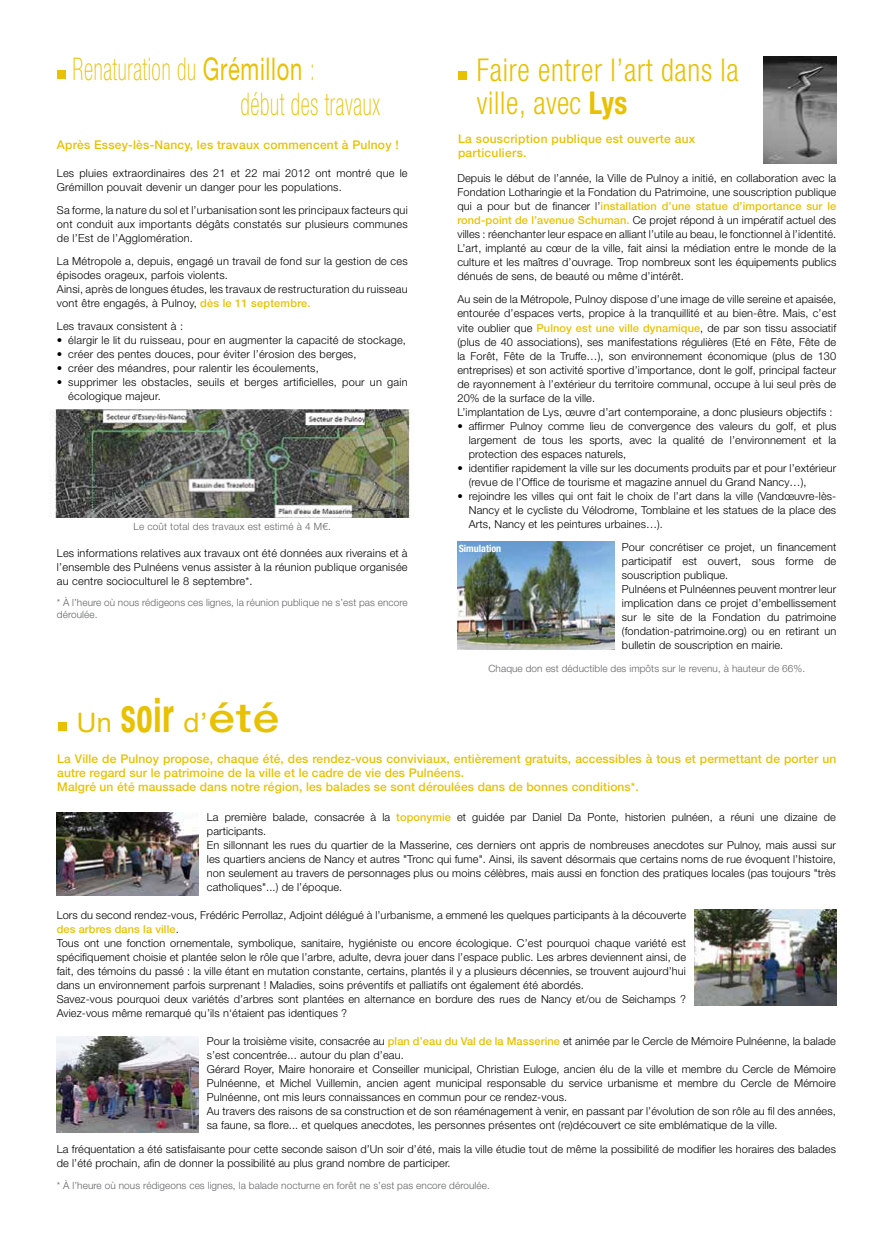
<style>
.page{position:relative;width:893px;height:1248px;background:#fff}
.page>*{position:absolute;margin:0;border:0;box-sizing:border-box;transform-origin:0 0}
.t1{font:300 condensed 31.5px/33px "Helvetica Neue LT";letter-spacing:.025em;color:#e9c103;scale:.91 1}
.t2{font:100 condensed 31.2px "Helvetica Neue LT";letter-spacing:.03em;color:#e9c103;scale:.7 1}
.t3{font:27px "Helvetica Neue LT";color:#e9c103}
.t4{font:500 12px/14.2px "Helvetica Neue LT";letter-spacing:.01em;color:#e9c103}
.t5{font:300 11px/14px "Helvetica Neue LT";letter-spacing:.01em;color:#000}
.t6{font:300 10px/12px "Helvetica Neue LT";letter-spacing:.01em;color:#636466}
.t7{font:700 condensed 10px "Helvetica Neue LT";color:#fff}
.s1{font-weight:400;font-stretch:normal}
.s2{font-weight:500;color:#e9c103}
.s3{font-weight:700;font-stretch:condensed;font-size:47.2px}
.s4{font-weight:500;font-size:40.5px}
.s5{font-weight:700}
</style>
<div class="page">
<div style="left:58px;top:722px;width:9px;height:8px;background:#e9c103"></div>
<img style="left:57px;top:812px;width:141px;height:83px">
<img style="left:694px;top:909px;width:142px;height:96px">
<img style="left:57px;top:1036px;width:141px;height:96px">
<div style="left:458px;top:71px;width:9px;height:9px;background:#e9c103"></div>
<img style="left:763px;top:57px;width:73px;height:107px">
<div style="left:57px;top:70px;width:8px;height:9px;background:#e9c103"></div>
<img style="left:50px;top:409px;width:361px;height:108px">
<img style="left:457px;top:542px;width:157px;height:107px">
<h2 class="t2" style="left:73px;top:52px;width:348px">Renaturation du <span class="s1">Grémillon</span> :</h2>
<h2 class="t2" style="left:240px;top:87px;width:201px">début des travaux</h2>
<p class="t4" style="left:57px;top:137px;width:343px">Après Essey-lès-Nancy, les travaux commencent à Pulnoy !</p>
<p class="t5" style="left:57px;top:165px;width:352px">Les pluies extraordinaires des 21 et 22 mai 2012 ont montré que le<br>Grémillon pouvait devenir un danger pour les populations.</p>
<p class="t5" style="left:57px;top:202px;width:352px;text-align:justify">Sa forme, la nature du sol et l’urbanisation sont les principaux facteurs qui ont conduit aux importants dégâts constatés sur plusieurs communes de l’Est de l’Agglomération.</p>
<p class="t5" style="left:57px;top:253px;width:352px">La Métropole a, depuis, engagé un travail de fond sur la gestion de ces épisodes orageux, parfois violents.<br>Ainsi, après de longues études, les travaux de restructuration du ruisseau vont être engagés, à Pulnoy, <span class="s2">dès le 11 septembre.</span></p>
<p class="t5" style="left:57px;top:318px;width:128px">Les travaux consistent à :</p>
<p class="t5" style="left:57px;top:332px;width:351px">• élargir le lit du ruisseau, pour en augmenter la capacité de stockage,</p>
<p class="t5" style="left:57px;top:346px;width:301px">• créer des pentes douces, pour éviter l’érosion des berges,</p>
<p class="t5" style="left:57px;top:360px;width:263px">• créer des méandres, pour ralentir les écoulements,</p>
<p class="t5" style="left:68px;top:374px;width:341px;text-indent:-11px">• supprimer les obstacles, seuils et berges artificielles, pour un gain écologique majeur.</p>
<p class="t6" style="left:134px;top:520px;width:199px">Le coût total des travaux est estimé à 4 M€.</p>
<p class="t5" style="left:57px;top:545px;width:352px;text-align:justify">Les informations relatives aux travaux ont été données aux riverains et à l’ensemble des Pulnéens venus assister à la réunion publique organisée au centre socioculturel le 8 septembre*.</p>
<p class="t6" style="left:57px;top:596px;width:352px">* À l’heure où nous rédigeons ces lignes, la réunion publique ne s’est pas encore déroulée.</p>
<h3 class="t3" style="left:77px;top:706px;width:204px">Un <span class="s3">soir</span> d’<span class="s4">été</span></h3>
<h1 class="t1" style="left:477px;top:53px;width:289px">Faire entrer l’art dans la ville, avec <span class="s5">Lys</span></h1>
<p class="t4" style="left:458px;top:132px;width:239px">La souscription publique est ouverte aux particuliers.</p>
<p class="t5" style="left:457px;top:171px;width:380px;text-align:justify">Depuis le début de l’année, la Ville de Pulnoy a initié, en collaboration avec la Fondation Lotharingie et la Fondation du Patrimoine, une souscription publique qui a pour but de financer l’<span class="s2">installation d’une statue d’importance sur le rond-point de l’avenue Schuman.</span> Ce projet répond à un impératif actuel des villes : réenchanter leur espace en alliant l’utile au beau, le fonctionnel à l’identité.<br>L’art, implanté au cœur de la ville, fait ainsi la médiation entre le monde de la culture et les maîtres d’ouvrage. Trop nombreux sont les équipements publics dénués de sens, de beauté ou même d’intérêt.</p>
<p class="t5" style="left:457px;top:292px;width:380px">Au sein de la Métropole, Pulnoy dispose d’une image de ville sereine et apaisée, entourée d’espaces verts, propice à la tranquillité et au bien-être. Mais, c’est vite oublier que <span class="s2">Pulnoy est une ville dynamique</span>, de par son tissu associatif (plus de 40 associations), ses manifestations régulières (Eté en Fête, Fête de la Forêt, Fête de la Truffe…), son environnement économique (plus de 130 entreprises) et son activité sportive d’importance, dont le golf, principal facteur de rayonnement à l’extérieur du territoire communal, occupe à lui seul près de 20% de la surface de la ville.<br>L’implantation de Lys, œuvre d’art contemporaine, a donc plusieurs objectifs :</p>
<p class="t5" style="left:469px;top:418px;width:369px;text-align:justify;text-indent:-11px">• affirmer Pulnoy comme lieu de convergence des valeurs du golf, et plus largement de tous les sports, avec la qualité de l’environnement et la protection des espaces naturels,</p>
<p class="t5" style="left:469px;top:460px;width:369px;text-indent:-11px">• identifier rapidement la ville sur les documents produits par et pour l’extérieur (revue de l’Office de tourisme et magazine annuel du Grand Nancy…),</p>
<p class="t5" style="left:469px;top:488px;width:369px;text-align:justify;text-indent:-11px">• rejoindre les villes qui ont fait le choix de l’art dans la ville (Vandœuvre-lès-Nancy et le cycliste du Vélodrome, Tomblaine et les statues de la place des Arts, Nancy et les peintures urbaines…).</p>
<p class="t5" style="left:622px;top:539px;width:216px">Pour concrétiser ce projet, un financement participatif est ouvert, sous forme de souscription publique.<br>Pulnéens et Pulnéennes peuvent montrer leur implication dans ce projet d’embellissement sur le site de la Fondation du patrimoine (fondation-patrimoine.org) ou en retirant un bulletin de souscription en mairie.</p>
<p class="t6" style="left:488px;top:662px;width:318px">Chaque don est déductible des impôts sur le revenu, à hauteur de 66%.</p>
<p class="t7" style="left:459px;top:542px;width:44px">Simulation</p>
<p class="t4" style="left:57px;top:751px;width:780px">La Ville de Pulnoy propose, chaque été, des rendez-vous conviviaux, entièrement gratuits, accessibles à tous et permettant de porter un autre regard sur le patrimoine de la ville et le cadre de vie des Pulnéens.<br>Malgré un été maussade dans notre région, les balades se sont déroulées dans de bonnes conditions*.</p>
<p class="t5" style="left:207px;top:810px;width:631px">La première balade, consacrée à la <span class="s2">toponymie</span> et guidée par Daniel Da Ponte, historien pulnéen, a réuni une dizaine de participants.<br>En sillonnant les rues du quartier de la Masserine, ces derniers ont appris de nombreuses anecdotes sur Pulnoy, mais aussi sur les quartiers anciens de Nancy et autres "Tronc qui fume". Ainsi, ils savent désormais que certains noms de rue évoquent l’histoire, non seulement au travers de personnages plus ou moins célèbres, mais aussi en fonction des pratiques locales (pas toujours "très catholiques"...) de l’époque.</p>
<p class="t5" style="left:57px;top:908px;width:631px">Lors du second rendez-vous, Frédéric Perrollaz, Adjoint délégué à l’urbanisme, a emmené les quelques participants à la découverte <span class="s2">des arbres dans la ville</span>.<br>Tous ont une fonction ornementale, symbolique, sanitaire, hygiéniste ou encore écologique. C’est pourquoi chaque variété est spécifiquement choisie et plantée selon le rôle que l’arbre, adulte, devra jouer dans l’espace public. Les arbres deviennent ainsi, de fait, des témoins du passé : la ville étant en mutation constante, certains, plantés il y a plusieurs décennies, se trouvent aujourd’hui dans un environnement parfois surprenant ! Maladies, soins préventifs et palliatifs ont également été abordés.<br>Savez-vous pourquoi deux variétés d’arbres sont plantées en alternance en bordure des rues de Nancy et/ou de Seichamps ?<br>Aviez-vous même remarqué qu’ils n‘étaient pas identiques ?</p>
<p class="t5" style="left:207px;top:1034px;width:631px">Pour la troisième visite, consacrée au <span class="s2">plan d’eau du Val de la Masserine</span> et animée par le Cercle de Mémoire Pulnéenne, la balade s’est concentrée... autour du plan d’eau.<br>Gérard Royer, Maire honoraire et Conseiller municipal, Christian Euloge, ancien élu de la ville et membre du Cercle de Mémoire Pulnéenne, et Michel Vuillemin, ancien agent municipal responsable du service urbanisme et membre du Cercle de Mémoire Pulnéenne, ont mis leurs connaissances en commun pour ce rendez-vous.<br>Au travers des raisons de sa construction et de son réaménagement à venir, en passant par l’évolution de son rôle au fil des années, sa faune, sa flore... et quelques anecdotes, les personnes présentes ont (re)découvert ce site emblématique de la ville.</p>
<p class="t5" style="left:57px;top:1141px;width:781px">La fréquentation a été satisfaisante pour cette seconde saison d’Un soir d’été, mais la ville étudie tout de même la possibilité de modifier les horaires des balades de l’été prochain, afin de donner la possibilité au plus grand nombre de participer.</p>
<p class="t6" style="left:57px;top:1179px;width:435px">* À l’heure où nous rédigeons ces lignes, la balade nocturne en forêt ne s’est pas encore déroulée.</p>
</div>
